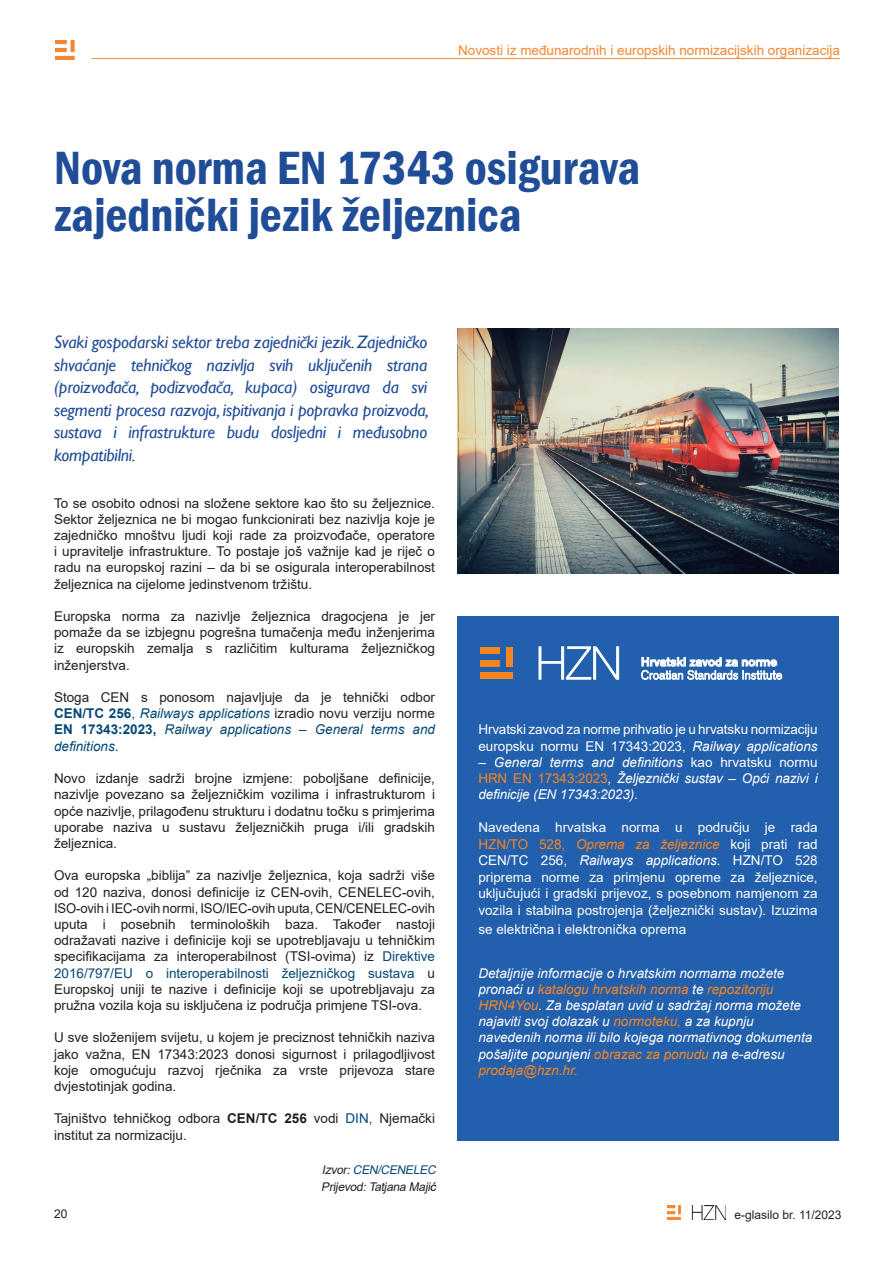
<style>
.page{position:relative;width:893px;height:1263px;background:#fff}
.page>*{position:absolute;margin:0;border:0;box-sizing:border-box;transform-origin:0 0}
.t1{font:600 condensed 48px/46.5px "Franklin Gothic";color:#204d97}
.t2{font:italic 18px/22.5px "Gill Sans";letter-spacing:-.01em;color:#204d97;text-align:justify}
.t3{font:13.5px/16.2px "Arial";color:#231f20;text-align:justify}
.t4{font:italic 13.5px/16.2px "Arial";color:#fff;text-align:justify}
.t5{font:13.5px/16.5px "Arial";color:#fff}
.t6{font:13.5px "Arial";color:#f58631}
.t7{font:italic 12px/16.5px "Arial";color:#231f20}
.t8{font:12px "Arial";color:#231f20}
.s1{font-weight:700;color:#054877}
.s2{color:#054877}
.s3{font-style:italic;color:#054877}
.s4{font-weight:700}
.s5{color:#000}
.s6{font-style:italic}
.s7{font-style:normal}
.s8{font-style:normal;color:#f58522}
.s9{color:#f58522}
.s10{font-style:italic;color:#f58522}
</style>
<div class="page">
<img style="left:55px;top:40px;width:19px;height:19px">
<img style="left:668px;top:1206px;width:57px;height:13px">
<hr style="left:91px;top:58px;width:749px;height:1px;background:#f58630">
<div style="left:457px;top:617px;width:382px;height:524px;background:#225fac"></div>
<div style="left:481px;top:673px;width:32px;height:6px;background:#f58520"></div>
<div style="left:507px;top:647px;width:6px;height:19px;background:#f58520"></div>
<div style="left:481px;top:647px;width:19px;height:6px;background:#f58520"></div>
<div style="left:481px;top:660px;width:19px;height:6px;background:#f58520"></div>
<svg style="left:539px;top:647px;width:80px;height:32px"></svg>
<svg style="left:641px;top:657px;width:142px;height:23px"></svg>
<img style="left:457px;top:328px;width:382px;height:246px">
<p class="t6" style="left:458px;top:40px;width:383px">Novosti iz međunarodnih i europskih normizacijskih organizacija</p>
<h1 class="t1" style="left:54px;top:144px;width:588px">Nova norma EN 17343 osigurava zajednički jezik željeznica</h1>
<p class="t2" style="left:54px;top:331px;width:377px">Svaki gospodarski sektor treba zajednički jezik. Zajedničko shvaćanje tehničkog nazivlja svih uključenih strana (proizvođača, podizvođača, kupaca) osigurava da svi segmenti procesa razvoja, ispitivanja i popravka proizvoda, sustava i infrastrukture budu dosljedni i međusobno kompatibilni.</p>
<p class="t3" style="left:54px;top:495px;width:382px">To se osobito odnosi na složene sektore kao što su željeznice.<br>Sektor željeznica ne bi mogao funkcionirati bez nazivlja koje je zajedničko mnoštvu ljudi koji rade za proizvođače, operatore i upravitelje infrastrukture. To postaje još važnije kad je riječ o radu na europskoj razini – da bi se osigurala interoperabilnost željeznica na cijelome jedinstvenom tržištu.</p>
<p class="t3" style="left:54px;top:608px;width:382px">Europska norma za nazivlje željeznica dragocjena je jer pomaže da se izbjegnu pogrešna tumačenja među inženjerima iz europskih zemalja s različitim kulturama željezničkog inženjerstva.</p>
<p class="t3" style="left:54px;top:689px;width:382px">Stoga CEN s ponosom najavljuje da je tehnički odbor <span class="s1">CEN/TC 256</span><span class="s2">,</span> <span class="s3">Railways applications</span> izradio novu verziju norme <span class="s1">EN 17343:2023,</span> <span class="s3">Railway applications – General terms and definitions</span>.</p>
<p class="t3" style="left:54px;top:770px;width:382px">Novo izdanje sadrži brojne izmjene: poboljšane definicije, nazivlje povezano sa željezničkim vozilima i infrastrukturom i opće nazivlje, prilagođenu strukturu i dodatnu točku s primjerima uporabe naziva u sustavu željezničkih pruga i/ili gradskih željeznica.</p>
<p class="t3" style="left:54px;top:867px;width:382px">Ova europska „biblija” za nazivlje željeznica, koja sadrži više od 120 naziva, donosi definicije iz CEN-ovih, CENELEC-ovih, ISO-ovih i IEC-ovih normi, ISO/IEC-ovih uputa, CEN/CENELEC-ovih uputa i posebnih terminoloških baza. Također nastoji odražavati nazive i definicije koji se upotrebljavaju u tehničkim specifikacijama za interoperabilnost (TSI-ovima) iz <span class="s2">Direktive 2016/797/EU o interoperabilnosti željezničkog sustava</span> u Europskoj uniji te nazive i definicije koji se upotrebljavaju za pružna vozila koja su isključena iz područja primjene TSI-ova.</p>
<p class="t3" style="left:54px;top:1029px;width:382px">U sve složenijem svijetu, u kojem je preciznost tehničkih naziva jako važna, EN 17343:2023 donosi sigurnost i prilagodljivost koje omogućuju razvoj rječnika za vrste prijevoza stare dvjestotinjak godina.</p>
<p class="t3" style="left:54px;top:1110px;width:382px">Tajništvo tehničkog odbora <span class="s4">CEN/TC 256</span> vodi <span class="s2">DIN,</span> Njemački institut za normizaciju.</p>
<p class="t8" style="left:54px;top:1206px;width:15px">20</p>
<p class="t7" style="left:321px;top:1161px;width:119px">Izvor:<span class="s2">CEN/CENELEC<br></span>Prijevod:Tatjana Maj i<span class="s5">ć</span></p>
<p class="t5" style="left:478px;top:721px;width:341px">Hrvatski zavod za norme prihvatio je u hrvatsku normizaciju europsku normu EN 17343:2023, <span class="s6">Railway applications</span></p>
<p class="t4" style="left:478px;top:754px;width:341px">– General terms and definitions <span class="s7">kao hrvatsku normu </span><span class="s8">HRN EN 17343:2023</span><span class="s7">,</span> Željeznički sustav – Opći nazivi i definicije (EN 17343:2023)<span class="s7">.</span></p>
<p class="t5" style="left:478px;top:819px;width:341px;text-align:justify">Navedena hrvatska norma u području je rada <span class="s9">HZN/TO 528,</span> <span class="s10">Oprema za željeznice</span> koji prati rad CEN/TC 256, <span class="s6">Railways applications</span>. HZN/TO 528 priprema norme za primjenu opreme za željeznice, uključujući i gradski prijevoz, s posebnom namjenom za vozila i stabilna postrojenja (željeznički sustav). Izuzima</p>
<p class="t5" style="left:478px;top:921px;width:209px">se električna i elektronička oprema</p>
<p class="t4" style="left:478px;top:965px;width:335px;text-align:left">Detaljnije informacije o hrvatskim normama možete pronaći u <span class="s9">katalogu hrvatskih norma</span> te <span class="s9">repozitoriju HRN4You</span>. Za besplatan uvid u sadržaj norma možete najaviti svoj dolazak u <span class="s9">normoteku,</span> a za kupnju navedenih norma ili bilo kojega normativnog dokumenta pošaljite popunjeni <span class="s9">obrazac za ponudu</span> na e-adresu <span class="s9">prodaja@hzn.hr.</span></p>
<p class="t8" style="left:734px;top:1206px;width:109px">e-glasilo br. 11/2023</p>
</div>
